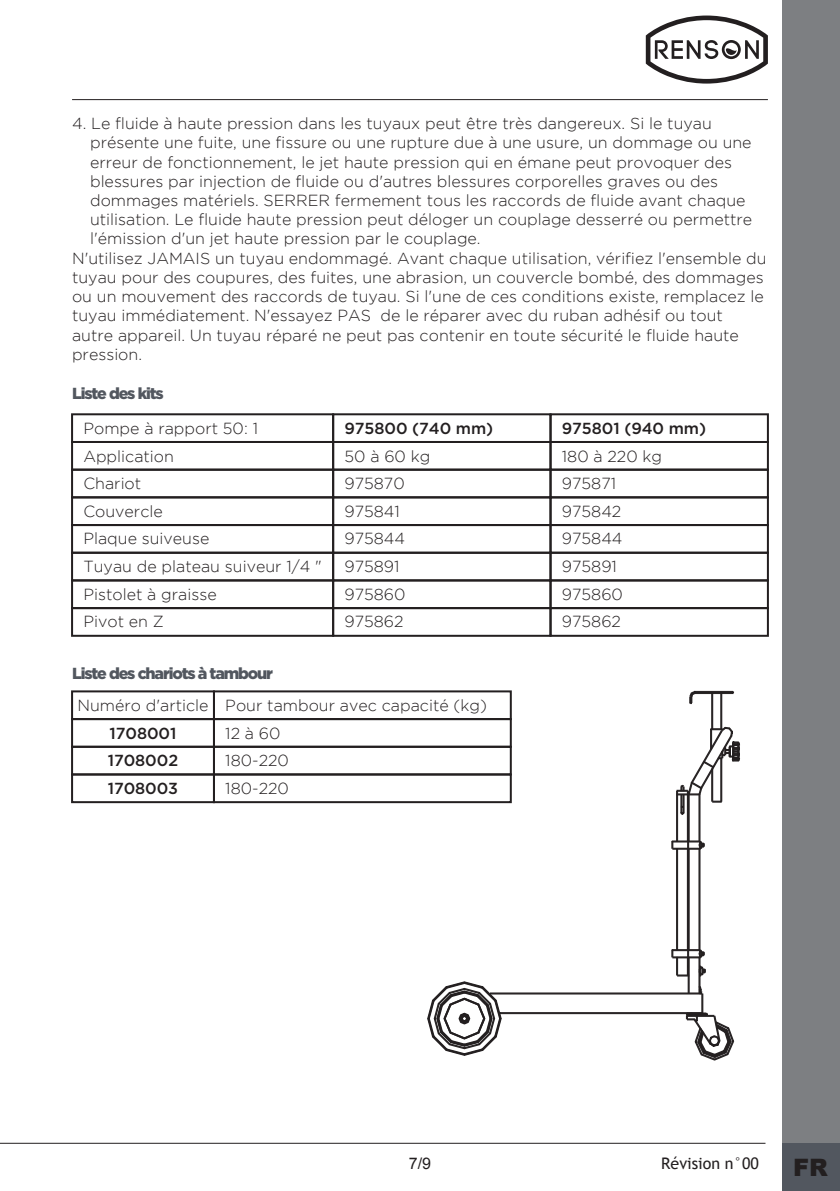
<style>
.page{position:relative;width:840px;height:1191px;background:#fff}
.page>*{position:absolute;margin:0;border:0;box-sizing:border-box;transform-origin:0 0}
.t1{font:900 24px "Arial";color:#231f20}
.t2{font:300 16px/27.6px "Gotham";color:#231f20}
.t3{font:500 16px/27.6px "Gotham";letter-spacing:-.005em;color:#231f20;text-align:justify}
.t4{font:900 16px "Gotham";letter-spacing:-.07em;color:#52575f}
.t5{font:16px "Trebuchet MS";color:#231f20}
.t6{font:16px "Arial";color:#231f20}
</style>
<div class="page">
<hr style="left:72px;top:99px;width:695px;height:1px;background:#231f20">
<hr style="left:0;top:1142px;width:765px;height:1px;background:#231f20">
<div style="left:782px;top:0;width:57px;height:1191px;background:#7d7f82"></div>
<div style="left:782px;top:1143px;width:57px;height:48px;background:#52575f"></div>
<svg style="left:645px;top:16px;width:122px;height:68px"></svg>
<div style="left:71px;top:413px;width:263px;height:30px;border:2px solid #231f20"></div>
<div style="left:71px;top:441px;width:263px;height:30px;border:2px solid #231f20"></div>
<div style="left:71px;top:469px;width:263px;height:29px;border:2px solid #231f20"></div>
<div style="left:71px;top:496px;width:263px;height:30px;border:2px solid #231f20"></div>
<div style="left:71px;top:524px;width:263px;height:30px;border:2px solid #231f20"></div>
<div style="left:71px;top:552px;width:263px;height:29px;border:2px solid #231f20"></div>
<div style="left:71px;top:579px;width:263px;height:30px;border:2px solid #231f20"></div>
<div style="left:71px;top:607px;width:263px;height:30px;border:2px solid #231f20"></div>
<div style="left:332px;top:413px;width:219px;height:30px;border:2px solid #231f20"></div>
<div style="left:332px;top:441px;width:219px;height:30px;border:2px solid #231f20"></div>
<div style="left:332px;top:469px;width:219px;height:29px;border:2px solid #231f20"></div>
<div style="left:332px;top:496px;width:219px;height:30px;border:2px solid #231f20"></div>
<div style="left:332px;top:524px;width:219px;height:30px;border:2px solid #231f20"></div>
<div style="left:332px;top:552px;width:219px;height:29px;border:2px solid #231f20"></div>
<div style="left:332px;top:579px;width:219px;height:30px;border:2px solid #231f20"></div>
<div style="left:332px;top:607px;width:219px;height:30px;border:2px solid #231f20"></div>
<div style="left:549px;top:413px;width:219px;height:30px;border:2px solid #231f20"></div>
<div style="left:549px;top:441px;width:219px;height:30px;border:2px solid #231f20"></div>
<div style="left:549px;top:469px;width:219px;height:29px;border:2px solid #231f20"></div>
<div style="left:549px;top:496px;width:219px;height:30px;border:2px solid #231f20"></div>
<div style="left:549px;top:524px;width:219px;height:30px;border:2px solid #231f20"></div>
<div style="left:549px;top:552px;width:219px;height:29px;border:2px solid #231f20"></div>
<div style="left:549px;top:579px;width:219px;height:30px;border:2px solid #231f20"></div>
<div style="left:549px;top:607px;width:219px;height:30px;border:2px solid #231f20"></div>
<div style="left:698px;top:794px;width:2px;height:48px;border:1px solid #231f20"></div>
<div style="left:687px;top:794px;width:2px;height:48px;border:1px solid #231f20"></div>
<div style="left:686px;top:790px;width:2px;height:52px;border:1px solid #231f20"></div>
<div style="left:675px;top:790px;width:2px;height:52px;border:1px solid #231f20"></div>
<div style="left:490px;top:992px;width:212px;height:2px;border:1px solid #231f20"></div>
<div style="left:499px;top:1012px;width:203px;height:2px;border:1px solid #231f20"></div>
<svg style="left:427px;top:981px;width:75px;height:75px"></svg>
<div style="left:698px;top:848px;width:2px;height:102px;border:1px solid #231f20"></div>
<div style="left:687px;top:848px;width:2px;height:102px;border:1px solid #231f20"></div>
<div style="left:686px;top:848px;width:2px;height:102px;border:1px solid #231f20"></div>
<div style="left:675px;top:848px;width:2px;height:102px;border:1px solid #231f20"></div>
<div style="left:671px;top:949px;width:29px;height:2px;border:1px solid #231f20"></div>
<div style="left:671px;top:956px;width:29px;height:2px;border:1px solid #231f20"></div>
<div style="left:687px;top:957px;width:2px;height:37px;border:1px solid #231f20"></div>
<svg style="left:671px;top:949px;width:17px;height:27px"></svg>
<div style="left:698px;top:957px;width:2px;height:37px;border:1px solid #231f20"></div>
<svg style="left:698px;top:965px;width:7px;height:11px"></svg>
<svg style="left:685px;top:985px;width:49px;height:76px"></svg>
<div style="left:671px;top:840px;width:29px;height:2px;border:1px solid #231f20"></div>
<div style="left:694px;top:691px;width:39px;height:2px;border:1px solid #231f20"></div>
<div style="left:694px;top:692px;width:39px;height:2px;border:1px solid #231f20"></div>
<svg style="left:689px;top:690px;width:6px;height:14px"></svg>
<div style="left:720px;top:692px;width:1px;height:37px;border:1px solid #231f20"></div>
<div style="left:710px;top:692px;width:2px;height:37px;border:1px solid #231f20"></div>
<svg style="left:676px;top:726px;width:64px;height:89px"></svg>
<svg style="left:697px;top:949px;width:7px;height:8px"></svg>
<svg style="left:671px;top:841px;width:33px;height:8px"></svg>
<div style="left:71px;top:690px;width:144px;height:30px;border:2px solid #231f20"></div>
<div style="left:213px;top:690px;width:298px;height:30px;border:2px solid #231f20"></div>
<div style="left:71px;top:718px;width:144px;height:30px;border:2px solid #231f20"></div>
<div style="left:213px;top:718px;width:298px;height:30px;border:2px solid #231f20"></div>
<div style="left:71px;top:746px;width:144px;height:29px;border:2px solid #231f20"></div>
<div style="left:213px;top:746px;width:298px;height:29px;border:2px solid #231f20"></div>
<div style="left:71px;top:773px;width:144px;height:30px;border:2px solid #231f20"></div>
<div style="left:213px;top:773px;width:298px;height:30px;border:2px solid #231f20"></div>
<p class="t2" style="left:72px;top:110px;width:641px">4. Le fluide à haute pression dans les tuyaux peut être très dangereux. Si le tuyau</p>
<p class="t2" style="left:90px;top:129px;width:662px">présente une fuite, une fissure ou une rupture due à une usure, un dommage ou une</p>
<p class="t2" style="left:90px;top:148px;width:643px">erreur de fonctionnement, le jet haute pression qui en émane peut provoquer des</p>
<p class="t2" style="left:90px;top:167px;width:629px">blessures par injection de fluide ou d'autres blessures corporelles graves ou des</p>
<p class="t2" style="left:90px;top:186px;width:656px">dommages matériels. SERRER fermement tous les raccords de fluide avant chaque</p>
<p class="t2" style="left:90px;top:206px;width:663px">utilisation. Le fluide haute pression peut déloger un couplage desserré ou permettre</p>
<p class="t2" style="left:90px;top:225px;width:392px">l'émission d'un jet haute pression par le couplage.</p>
<p class="t2" style="left:72px;top:244px;width:695px">N'utilisez JAMAIS un tuyau endommagé. Avant chaque utilisation, vérifiez l'ensemble du</p>
<p class="t2" style="left:72px;top:263px;width:692px">tuyau pour des coupures, des fuites, une abrasion, un couvercle bombé, des dommages</p>
<p class="t2" style="left:72px;top:282px;width:693px">ou un mouvement des raccords de tuyau. Si l'une de ces conditions existe, remplacez le</p>
<p class="t2" style="left:72px;top:302px;width:652px">tuyau immédiatement. N'essayez PAS de le réparer avec du ruban adhésif ou tout</p>
<p class="t2" style="left:72px;top:321px;width:668px">autre appareil. Un tuyau réparé ne peut pas contenir en toute sécurité le fluide haute</p>
<p class="t2" style="left:72px;top:340px;width:71px">pression.</p>
<p class="t4" style="left:72px;top:384px;width:93px">Liste des kits</p>
<p class="t2" style="left:83px;top:414px;width:240px">Pompe à rapport 50: 1<br>Application<br>Chariot<br>Couvercle<br>Plaque suiveuse<br>Tuyau de plateau suiveur 1/4 "<br>Pistolet à graisse<br>Pivot en Z</p>
<p class="t3" style="left:344px;top:414px;width:150px">975800 (740 mm)</p>
<p class="t2" style="left:344px;top:442px;width:87px">50 à 60 kg<br>975870<br>975841<br>975844<br>975891<br>975860<br>975862</p>
<p class="t4" style="left:72px;top:664px;width:202px">Liste des chariots à tambour</p>
<p class="t2" style="left:77px;top:691px;width:133px">Numéro d'article</p>
<p class="t3" style="left:108px;top:719px;width:72px">1708001<br>1708002<br>1708003</p>
<p class="t2" style="left:225px;top:691px;width:263px">Pour tambour avec capacité (kg)<br>12 à 60<br>180-220<br>180-220</p>
<p class="t3" style="left:561px;top:414px;width:146px">975801 (940 mm)</p>
<p class="t2" style="left:561px;top:442px;width:102px">180 à 220 kg<br>975871<br>975842<br>975844<br>975891<br>975860<br>975862</p>
<p class="t6" style="left:408px;top:1152px;width:24px">7/9</p>
<p class="t5" style="left:661px;top:1154px;width:99px">Révision n°00</p>
<h1 class="t1" style="left:792px;top:1150px;width:36px">FR</h1>
</div>
